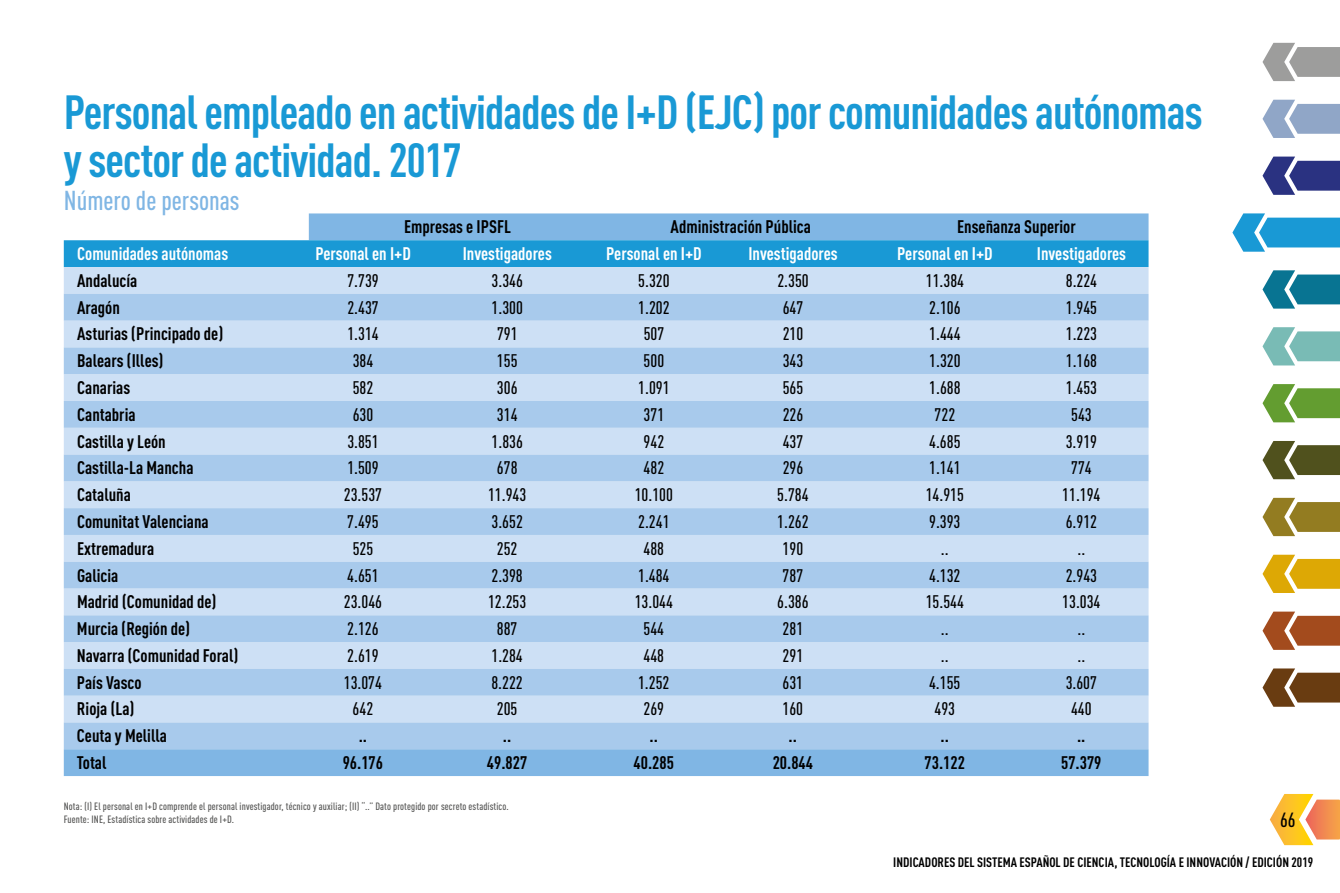
<style>
.page{position:relative;width:1340px;height:893px;background:#fff}
.page>*{position:absolute;margin:0;border:0;box-sizing:border-box;transform-origin:0 0}
.t1{font:700 47.25px/47.2px "DIN Cond";letter-spacing:-.02em;color:#1999d5}
.t2{font:500 27px "DIN Cond";color:#80b6e4}
.t3{font:500 20.25px "DIN Cond";color:#000}
.t4{font:500 18px "DIN Cond";color:#000}
.t5{font:700 18px "DIN Cond";color:#000}
.t6{font:700 18px "DIN Cond";color:#fff}
.t7{font:700 13.5px "DIN Cond";color:#000}
.t8{font:500 10.58px/13.5px "DIN Cond";letter-spacing:.01em;color:#575756}
</style>
<div class="page">
<svg style="left:1269px;top:794px;width:70px;height:51px"></svg>
<svg style="left:1262px;top:43px;width:77px;height:38px"></svg>
<svg style="left:1262px;top:100px;width:77px;height:38px"></svg>
<svg style="left:1262px;top:157px;width:77px;height:38px"></svg>
<svg style="left:1262px;top:270px;width:77px;height:39px"></svg>
<svg style="left:1262px;top:327px;width:77px;height:38px"></svg>
<svg style="left:1262px;top:384px;width:77px;height:38px"></svg>
<svg style="left:1262px;top:441px;width:77px;height:38px"></svg>
<svg style="left:1262px;top:498px;width:77px;height:38px"></svg>
<svg style="left:1262px;top:555px;width:77px;height:38px"></svg>
<svg style="left:1262px;top:612px;width:77px;height:38px"></svg>
<svg style="left:1262px;top:668px;width:77px;height:39px"></svg>
<svg style="left:64px;top:213px;width:1084px;height:54px;background:#5cb0df"></svg>
<div style="left:64px;top:267px;width:1084px;height:27px;background:#cde0f5"></div>
<svg style="left:64px;top:294px;width:1084px;height:455px;background:#b9d4f0"></svg>
<div style="left:64px;top:749px;width:1084px;height:27px;background:#80b6e4"></div>
<svg style="left:1232px;top:213px;width:107px;height:39px"></svg>
<h1 class="t1" style="left:64px;top:87px;width:1140px">Personal empleado en actividades de I+D (EJC) por comunidades autónomas y sector de actividad. 2017</h1>
<h2 class="t2" style="left:64px;top:185px;width:177px">Número de personas</h2>
<p class="t5" style="left:404px;top:216px;width:108px">Empresas e IPSFL</p>
<p class="t5" style="left:670px;top:216px;width:142px">Administración Pública</p>
<p class="t5" style="left:957px;top:216px;width:120px">Enseñanza Superior</p>
<p class="t6" style="left:77px;top:243px;width:153px">Comunidades autónomas</p>
<p class="t6" style="left:315px;top:243px;width:97px">Personal en I+D</p>
<p class="t6" style="left:462px;top:243px;width:91px">Investigadores</p>
<p class="t6" style="left:606px;top:243px;width:97px">Personal en I+D</p>
<p class="t6" style="left:748px;top:243px;width:91px">Investigadores</p>
<p class="t6" style="left:897px;top:243px;width:97px">Personal en I+D</p>
<p class="t6" style="left:1036px;top:243px;width:91px">Investigadores</p>
<p class="t5" style="left:77px;top:269px;width:62px">Andalucía</p>
<p class="t4" style="left:347px;top:270px;width:33px">7.739</p>
<p class="t4" style="left:491px;top:270px;width:33px">3.346</p>
<p class="t4" style="left:638px;top:270px;width:33px">5.320</p>
<p class="t4" style="left:777px;top:270px;width:33px">2.350</p>
<p class="t4" style="left:925px;top:270px;width:40px">11.384</p>
<p class="t4" style="left:1065px;top:270px;width:33px">8.224</p>
<p class="t5" style="left:77px;top:296px;width:44px">Aragón</p>
<p class="t4" style="left:347px;top:297px;width:33px">2.437</p>
<p class="t4" style="left:491px;top:297px;width:33px">1.300</p>
<p class="t4" style="left:638px;top:297px;width:33px">1.202</p>
<p class="t4" style="left:782px;top:297px;width:22px">647</p>
<p class="t4" style="left:929px;top:297px;width:33px">2.106</p>
<p class="t4" style="left:1065px;top:297px;width:33px">1.945</p>
<p class="t5" style="left:77px;top:323px;width:147px">Asturias (Principado de)</p>
<p class="t4" style="left:347px;top:323px;width:33px">1.314</p>
<p class="t4" style="left:497px;top:323px;width:22px">791</p>
<p class="t4" style="left:643px;top:323px;width:22px">507</p>
<p class="t4" style="left:782px;top:323px;width:22px">210</p>
<p class="t4" style="left:929px;top:323px;width:33px">1.444</p>
<p class="t4" style="left:1065px;top:323px;width:33px">1.223</p>
<p class="t5" style="left:77px;top:350px;width:88px">Balears (Illes)</p>
<p class="t4" style="left:353px;top:350px;width:22px">384</p>
<p class="t4" style="left:497px;top:350px;width:22px">155</p>
<p class="t4" style="left:643px;top:350px;width:22px">500</p>
<p class="t4" style="left:782px;top:350px;width:22px">343</p>
<p class="t4" style="left:929px;top:350px;width:33px">1.320</p>
<p class="t4" style="left:1065px;top:350px;width:33px">1.168</p>
<p class="t5" style="left:77px;top:377px;width:55px">Canarias</p>
<p class="t4" style="left:353px;top:377px;width:22px">582</p>
<p class="t4" style="left:497px;top:377px;width:22px">306</p>
<p class="t4" style="left:638px;top:377px;width:33px">1.091</p>
<p class="t4" style="left:782px;top:377px;width:22px">565</p>
<p class="t4" style="left:929px;top:377px;width:33px">1.688</p>
<p class="t4" style="left:1065px;top:377px;width:33px">1.453</p>
<p class="t5" style="left:77px;top:403px;width:60px">Cantabria</p>
<p class="t4" style="left:353px;top:404px;width:22px">630</p>
<p class="t4" style="left:497px;top:404px;width:22px">314</p>
<p class="t4" style="left:643px;top:404px;width:22px">371</p>
<p class="t4" style="left:782px;top:404px;width:22px">226</p>
<p class="t4" style="left:934px;top:404px;width:22px">722</p>
<p class="t4" style="left:1071px;top:404px;width:22px">543</p>
<p class="t5" style="left:77px;top:430px;width:90px">Castilla y León</p>
<p class="t4" style="left:347px;top:430px;width:33px">3.851</p>
<p class="t4" style="left:491px;top:430px;width:33px">1.836</p>
<p class="t4" style="left:643px;top:430px;width:22px">942</p>
<p class="t4" style="left:782px;top:430px;width:22px">437</p>
<p class="t4" style="left:929px;top:430px;width:33px">4.685</p>
<p class="t4" style="left:1065px;top:430px;width:33px">3.919</p>
<p class="t5" style="left:77px;top:457px;width:118px">Castilla-La Mancha</p>
<p class="t4" style="left:347px;top:457px;width:33px">1.509</p>
<p class="t4" style="left:497px;top:457px;width:22px">678</p>
<p class="t4" style="left:643px;top:457px;width:22px">482</p>
<p class="t4" style="left:782px;top:457px;width:22px">296</p>
<p class="t4" style="left:929px;top:457px;width:33px">1.141</p>
<p class="t4" style="left:1071px;top:457px;width:22px">774</p>
<p class="t5" style="left:77px;top:484px;width:55px">Cataluña</p>
<p class="t4" style="left:344px;top:484px;width:40px">23.537</p>
<p class="t4" style="left:488px;top:484px;width:40px">11.943</p>
<p class="t4" style="left:634px;top:484px;width:40px">10.100</p>
<p class="t4" style="left:777px;top:484px;width:33px">5.784</p>
<p class="t4" style="left:925px;top:484px;width:40px">14.915</p>
<p class="t4" style="left:1062px;top:484px;width:40px">11.194</p>
<p class="t5" style="left:77px;top:511px;width:133px">Comunitat Valenciana</p>
<p class="t4" style="left:347px;top:511px;width:33px">7.495</p>
<p class="t4" style="left:491px;top:511px;width:33px">3.652</p>
<p class="t4" style="left:638px;top:511px;width:33px">2.241</p>
<p class="t4" style="left:777px;top:511px;width:33px">1.262</p>
<p class="t4" style="left:929px;top:511px;width:33px">9.393</p>
<p class="t4" style="left:1065px;top:511px;width:33px">6.912</p>
<p class="t5" style="left:77px;top:537px;width:79px">Extremadura</p>
<p class="t4" style="left:353px;top:538px;width:22px">525</p>
<p class="t4" style="left:497px;top:538px;width:22px">252</p>
<p class="t4" style="left:643px;top:538px;width:22px">488</p>
<p class="t4" style="left:782px;top:538px;width:22px">190</p>
<p class="t4" style="left:941px;top:538px;width:9px">..</p>
<p class="t4" style="left:1077px;top:538px;width:9px">..</p>
<p class="t5" style="left:77px;top:564px;width:43px">Galicia</p>
<p class="t4" style="left:347px;top:564px;width:33px">4.651</p>
<p class="t4" style="left:491px;top:564px;width:33px">2.398</p>
<p class="t4" style="left:638px;top:564px;width:33px">1.484</p>
<p class="t4" style="left:782px;top:564px;width:22px">787</p>
<p class="t4" style="left:929px;top:564px;width:33px">4.132</p>
<p class="t4" style="left:1065px;top:564px;width:33px">2.943</p>
<p class="t5" style="left:77px;top:591px;width:141px">Madrid (Comunidad de)</p>
<p class="t4" style="left:344px;top:591px;width:40px">23.046</p>
<p class="t4" style="left:488px;top:591px;width:40px">12.253</p>
<p class="t4" style="left:634px;top:591px;width:40px">13.044</p>
<p class="t4" style="left:777px;top:591px;width:33px">6.386</p>
<p class="t4" style="left:925px;top:591px;width:40px">15.544</p>
<p class="t4" style="left:1062px;top:591px;width:40px">13.034</p>
<p class="t5" style="left:77px;top:618px;width:114px">Murcia (Región de)</p>
<p class="t4" style="left:347px;top:618px;width:33px">2.126</p>
<p class="t4" style="left:497px;top:618px;width:22px">887</p>
<p class="t4" style="left:643px;top:618px;width:22px">544</p>
<p class="t4" style="left:782px;top:618px;width:22px">281</p>
<p class="t4" style="left:940px;top:618px;width:9px">..</p>
<p class="t4" style="left:1077px;top:618px;width:9px">..</p>
<p class="t5" style="left:77px;top:644px;width:163px">Navarra (Comunidad Foral)</p>
<p class="t4" style="left:347px;top:645px;width:33px">2.619</p>
<p class="t4" style="left:491px;top:645px;width:33px">1.284</p>
<p class="t4" style="left:643px;top:645px;width:22px">448</p>
<p class="t4" style="left:782px;top:645px;width:22px">291</p>
<p class="t4" style="left:940px;top:645px;width:9px">..</p>
<p class="t4" style="left:1077px;top:645px;width:9px">..</p>
<p class="t5" style="left:77px;top:671px;width:66px">País Vasco</p>
<p class="t4" style="left:344px;top:671px;width:40px">13.074</p>
<p class="t4" style="left:491px;top:671px;width:33px">8.222</p>
<p class="t4" style="left:638px;top:671px;width:33px">1.252</p>
<p class="t4" style="left:782px;top:671px;width:22px">631</p>
<p class="t4" style="left:929px;top:671px;width:33px">4.155</p>
<p class="t4" style="left:1065px;top:671px;width:33px">3.607</p>
<p class="t5" style="left:77px;top:698px;width:59px">Rioja (La)</p>
<p class="t4" style="left:352px;top:698px;width:22px">642</p>
<p class="t4" style="left:497px;top:698px;width:22px">205</p>
<p class="t4" style="left:643px;top:698px;width:22px">269</p>
<p class="t4" style="left:782px;top:698px;width:22px">160</p>
<p class="t4" style="left:934px;top:698px;width:22px">493</p>
<p class="t4" style="left:1071px;top:698px;width:22px">440</p>
<p class="t5" style="left:77px;top:725px;width:92px">Ceuta y Melilla</p>
<p class="t5" style="left:359px;top:725px;width:10px">..</p>
<p class="t5" style="left:503px;top:725px;width:10px">..</p>
<p class="t5" style="left:649px;top:725px;width:10px">..</p>
<p class="t5" style="left:788px;top:725px;width:10px">..</p>
<p class="t5" style="left:940px;top:725px;width:10px">..</p>
<p class="t5" style="left:1077px;top:725px;width:10px">..</p>
<p class="t5" style="left:77px;top:752px;width:31px">Total</p>
<p class="t5" style="left:343px;top:752px;width:42px">96.176</p>
<p class="t5" style="left:487px;top:752px;width:42px">49.827</p>
<p class="t5" style="left:633px;top:752px;width:42px">40.285</p>
<p class="t5" style="left:772px;top:752px;width:42px">20.844</p>
<p class="t5" style="left:924px;top:752px;width:42px">73.122</p>
<p class="t5" style="left:1061px;top:752px;width:42px">57.379</p>
<p class="t8" style="left:64px;top:799px;width:446px">Nota: (I) El personal en I+D comprende el personal investigador, técnico y auxiliar; (II) “..” Dato protegido por secreto estadístico.<br>Fuente: INE, Estadística sobre actividades de I+D.</p>
<p class="t3" style="left:1279px;top:807px;width:17px">66</p>
<p class="t7" style="left:893px;top:854px;width:421px">INDICADORES DEL SISTEMA ESPAÑOL DE CIENCIA, TECNOLOGÍA E INNOVACIÓN / EDICIÓN 2019</p>
</div>
